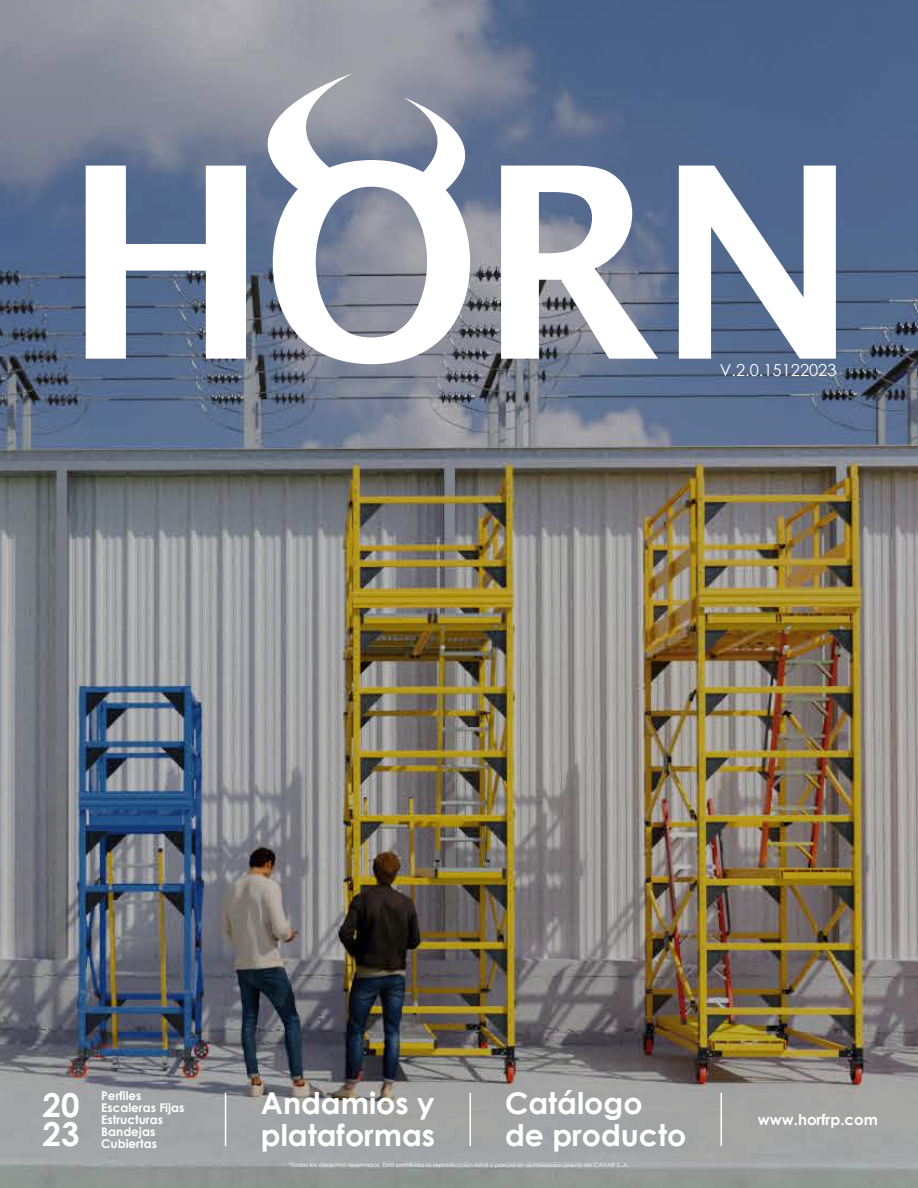
<style>
.page{position:relative;width:918px;height:1188px;background:#fff}
.page>*{position:absolute;margin:0;border:0;box-sizing:border-box;transform-origin:0 0}
.t1{font:700 33px/28.5px "Century Gothic";color:#fff}
.t2{font:700 30px/31.5px "Century Gothic";color:#fff}
.t3{font:16.5px "Century Gothic";color:#fff}
.t4{font:700 15px "Century Gothic";color:#fff}
.t5{font:700 12px/12px "Century Gothic";color:#fff}
.t6{font:6px "Century Gothic";color:#fff}
</style>
<div class="page">
<img style="left:0;top:0;width:917px;height:1188px">
<svg style="left:86px;top:166px;width:120px;height:193px"></svg>
<svg style="left:506px;top:166px;width:152px;height:193px"></svg>
<svg style="left:678px;top:166px;width:157px;height:193px"></svg>
<svg style="left:206px;top:70px;width:300px;height:294px"></svg>
<hr style="left:225px;top:1093px;width:1px;height:53px;background:#fff">
<hr style="left:469px;top:1093px;width:2px;height:53px;background:#fff">
<hr style="left:720px;top:1093px;width:2px;height:53px;background:#fff">
<h3 class="t3" style="left:719px;top:359px;width:118px">V.2.0.15122023</h3>
<h1 class="t1" style="left:43px;top:1089px;width:38px">20<br>23</h1>
<h3 class="t5" style="left:101px;top:1089px;width:85px">Perfiles<br>Escaleras Fijas<br>Estructuras<br>Bandejas<br>Cubiertas</h3>
<h2 class="t2" style="left:261px;top:1086px;width:175px">Andamios y plataformas</h2>
<h2 class="t2" style="left:505px;top:1086px;width:183px">Catálogo de producto</h2>
<p class="t6" style="left:288px;top:1160px;width:342px">*Todos los derechos reservados. Está prohibida la reproducción total o parcial sin autorización previa de CAVAR S..A.</p>
<h3 class="t4" style="left:757px;top:1108px;width:121px">www.horfrp.com</h3>
</div>
